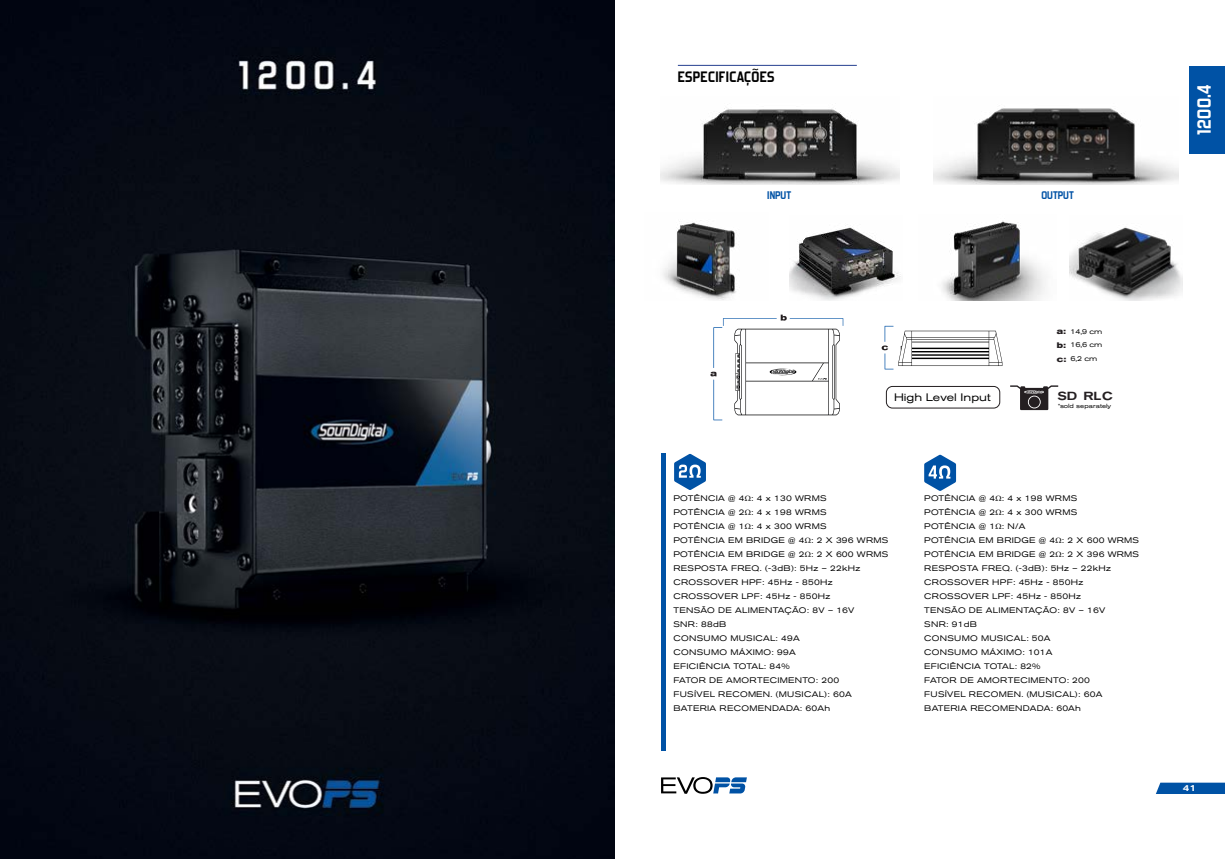
<style>
.page{position:relative;width:1225px;height:859px;background:#fff}
.page>*{position:absolute;margin:0;border:0;box-sizing:border-box;transform-origin:0 0}
.t1{font:700 19px "Forgotten Futurist Rg";color:#fff}
.t2{font:700 15px "Forgotten Futurist Rg";letter-spacing:.02em;color:#000}
.t3{font:500 expanded 11.7px "Akzidenz Grotesk BE";color:#241f21}
.t4{font:700 11px "Forgotten Futurist Rg";color:#0052a5}
.t5{font:expanded 10.8px "Akzidenz Grotesk BQ";color:#000}
.t6{font:500 expanded 9px "Akzidenz Grotesk BE";color:#fff}
.t7{font:expanded 8px/14px "Akzidenz Grotesk BQ";letter-spacing:.04em;color:#000}
.t8{font:700 expanded 8px/14px "Akzidenz Grotesk BQ";color:#241f21;text-align:justify}
.t9{font:expanded 7px/13.8px "Akzidenz Grotesk BQ";color:#000;text-align:justify}
.t10{font:expanded 6px "Akzidenz Grotesk BQ";color:#000}
</style>
<div class="page">
<hr style="left:678px;top:65px;width:179px;height:1px;background:#25408f">
<div style="left:1189px;top:66px;width:36px;height:88px;background:#0052a5"></div>
<svg style="left:1156px;top:783px;width:69px;height:11px"></svg>
<hr style="left:661px;top:454px;width:4px;height:297px;background:#0052a5">
<svg style="left:661px;top:777px;width:86px;height:17px"></svg>
<img style="left:660px;top:108px;width:239px;height:76px">
<img style="left:934px;top:108px;width:244px;height:76px">
<img style="left:663px;top:222px;width:73px;height:78px">
<img style="left:789px;top:225px;width:112px;height:75px">
<img style="left:942px;top:221px;width:104px;height:79px">
<img style="left:1069px;top:227px;width:113px;height:73px">
<svg style="left:1010px;top:385px;width:48px;height:25px"></svg>
<div style="left:886px;top:386px;width:114px;height:23px;border:1px solid #241f21;border-radius:6px"></div>
<svg style="left:674px;top:454px;width:32px;height:36px"></svg>
<img style="left:0;top:0;width:614px;height:859px">
<svg style="left:710px;top:315px;width:133px;height:105px"></svg>
<svg style="left:881px;top:326px;width:121px;height:43px"></svg>
<svg style="left:924px;top:455px;width:32px;height:36px"></svg>
<h2 class="t2" style="left:677px;top:68px;width:98px">ESPECIFICAÇÕES</h2>
<h3 class="t4" style="left:767px;top:188px;width:25px">INPUT</h3>
<h3 class="t4" style="left:1041px;top:188px;width:34px">OUTPUT</h3>
<h1 class="t1" style="left:1192px;top:135px;width:52px;rotate:-90deg">1200.4</h1>
<h3 class="t5" style="left:894px;top:391px;width:98px">High Level Input</h3>
<p class="t9" style="left:1070px;top:324px;width:33px">14,9 cm 16,6 cm 6,2 cm</p>
<p class="t8" style="left:1057px;top:324px;width:11px">a: b: c:</p>
<h3 class="t3" style="left:1057px;top:389px;width:57px">SD RLC</h3>
<p class="t10" style="left:1058px;top:402px;width:54px">*sold separately</p>
<p class="t7" style="left:673px;top:492px;width:216px">POTÊNCIA @ 4 : 4 x 130 WRMS<br>POTÊNCIA @ 2 : 4 x 198 WRMS<br>POTÊNCIA @ 1 : 4 x 300 WRMS<br>POTÊNCIA EM BRIDGE @ 4 : 2 X 396 WRMS<br>POTÊNCIA EM BRIDGE @ 2 : 2 X 600 WRMS<br>RESPOSTA FREQ. (-3dB): 5Hz – 22kHz<br>CROSSOVER HPF: 45Hz - 850Hz<br>CROSSOVER LPF: 45Hz - 850Hz<br>TENSÃO DE ALIMENTAÇÃO: 8V – 16V<br>SNR: 88dB<br>CONSUMO MUSICAL: 49A<br>CONSUMO MÁXIMO: 99A<br>EFICIÊNCIA TOTAL: 84%<br>FATOR DE AMORTECIMENTO: 200<br>FUSÍVEL RECOMEN. (MUSICAL): 60A<br>BATERIA RECOMENDADA: 60Ah</p>
<p class="t7" style="left:924px;top:492px;width:216px">POTÊNCIA @ 4 : 4 x 198 WRMS<br>POTÊNCIA @ 2 : 4 x 300 WRMS<br>POTÊNCIA @ 1 : N/A<br>POTÊNCIA EM BRIDGE @ 4 : 2 X 600 WRMS<br>POTÊNCIA EM BRIDGE @ 2 : 2 X 396 WRMS<br>RESPOSTA FREQ. (-3dB): 5Hz – 22kHz<br>CROSSOVER HPF: 45Hz - 850Hz<br>CROSSOVER LPF: 45Hz - 850Hz<br>TENSÃO DE ALIMENTAÇÃO: 8V – 16V<br>SNR: 91dB<br>CONSUMO MUSICAL: 50A<br>CONSUMO MÁXIMO: 101A<br>EFICIÊNCIA TOTAL: 82%<br>FATOR DE AMORTECIMENTO: 200<br>FUSÍVEL RECOMEN. (MUSICAL): 60A<br>BATERIA RECOMENDADA: 60Ah</p>
<p class="t6" style="left:1182px;top:783px;width:15px">41</p>
</div>
